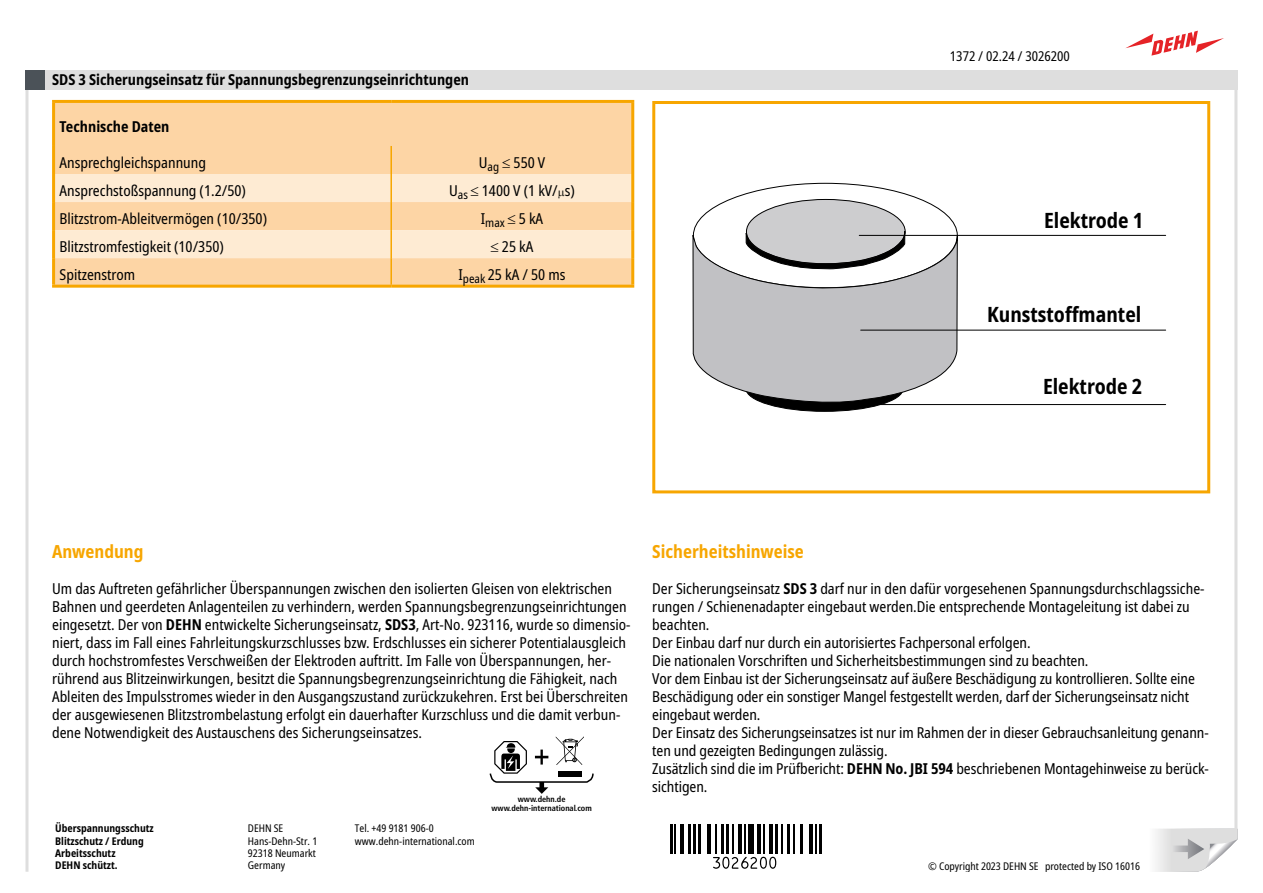
<style>
.page{position:relative;width:1263px;height:893px;background:#fff}
.page>*{position:absolute;margin:0;border:0;box-sizing:border-box;transform-origin:0 0}
.t1{font:700 condensed 21px "Noto Sans";color:#000}
.t2{font:700 condensed 18px "Noto Sans";color:#f7a600}
.t3{font:condensed 15px/18px "Noto Sans";color:#000}
.t4{font:700 condensed 15px "Noto Sans";color:#000}
.t5{font:condensed 13.5px "Noto Sans";color:#000}
.t6{font:condensed 10.5px "Noto Sans";color:#000}
.t7{font:700 condensed 10.5px "Noto Sans";color:#000}
.t8{font:700 condensed 8.25px/8.2px "Frutiger LT Com";color:#000;text-align:center}
.s1{font-weight:700}
</style>
<div class="page">
<div style="left:26px;top:70px;width:1211px;height:19px;background:#dedede"></div>
<svg style="left:1156px;top:829px;width:81px;height:43px"></svg>
<hr style="left:26px;top:70px;width:3px;height:802px;background:#dedede">
<hr style="left:1234px;top:83px;width:3px;height:756px;background:#dedede">
<div style="left:26px;top:70px;width:19px;height:19px;background:#4b5258"></div>
<svg style="left:1126px;top:31px;width:98px;height:25px"></svg>
<div style="left:55px;top:103px;width:576px;height:182px;background:#fdd5a5"></div>
<svg style="left:55px;top:174px;width:576px;height:84px;background:#fde3c3"></svg>
<hr style="left:631px;top:103px;width:3px;height:43px;background:#f7a600">
<hr style="left:390px;top:146px;width:2px;height:28px;background:#f7a600">
<hr style="left:390px;top:174px;width:2px;height:28px;background:#f7a600">
<hr style="left:390px;top:202px;width:2px;height:28px;background:#f7a600">
<hr style="left:390px;top:230px;width:2px;height:28px;background:#f7a600">
<hr style="left:390px;top:258px;width:2px;height:27px;background:#f7a600">
<hr style="left:52px;top:100px;width:339px;height:3px;background:#f7a600">
<hr style="left:52px;top:103px;width:3px;height:43px;background:#f7a600">
<hr style="left:391px;top:100px;width:243px;height:3px;background:#f7a600">
<hr style="left:52px;top:146px;width:3px;height:28px;background:#f7a600">
<hr style="left:631px;top:146px;width:3px;height:28px;background:#f7a600">
<hr style="left:52px;top:174px;width:3px;height:28px;background:#f7a600">
<hr style="left:631px;top:174px;width:3px;height:28px;background:#f7a600">
<hr style="left:52px;top:202px;width:3px;height:28px;background:#f7a600">
<hr style="left:631px;top:202px;width:3px;height:28px;background:#f7a600">
<hr style="left:52px;top:230px;width:3px;height:28px;background:#f7a600">
<hr style="left:631px;top:230px;width:3px;height:28px;background:#f7a600">
<hr style="left:52px;top:258px;width:3px;height:27px;background:#f7a600">
<hr style="left:631px;top:258px;width:3px;height:27px;background:#f7a600">
<hr style="left:52px;top:285px;width:339px;height:3px;background:#f7a600">
<hr style="left:391px;top:285px;width:243px;height:3px;background:#f7a600">
<div style="left:746px;top:199px;width:159px;height:65px;background:#cdcdcf;border-radius:50%"></div>
<svg style="left:746px;top:217px;width:159px;height:17px"></svg>
<svg style="left:693px;top:234px;width:269px;height:178px"></svg>
<hr style="left:859px;top:235px;width:307px;height:1px;background:#000">
<hr style="left:861px;top:330px;width:305px;height:1px;background:#000">
<hr style="left:859px;top:404px;width:307px;height:1px;background:#000">
<div style="left:652px;top:101px;width:558px;height:392px;border:3px solid #f7a600"></div>
<svg style="left:489px;top:736px;width:105px;height:58px"></svg>
<hr style="left:670px;top:824px;width:2px;height:30px;background:#000">
<hr style="left:675px;top:824px;width:1px;height:30px;background:#000">
<hr style="left:680px;top:824px;width:4px;height:30px;background:#000">
<hr style="left:688px;top:824px;width:3px;height:30px;background:#000">
<hr style="left:693px;top:824px;width:3px;height:30px;background:#000">
<hr style="left:699px;top:824px;width:2px;height:30px;background:#000">
<hr style="left:707px;top:824px;width:4px;height:30px;background:#000">
<hr style="left:715px;top:824px;width:2px;height:30px;background:#000">
<hr style="left:721px;top:824px;width:2px;height:30px;background:#000">
<hr style="left:726px;top:824px;width:2px;height:30px;background:#000">
<hr style="left:732px;top:824px;width:2px;height:30px;background:#000">
<hr style="left:738px;top:824px;width:4px;height:30px;background:#000">
<hr style="left:744px;top:824px;width:2px;height:30px;background:#000">
<div style="left:748px;top:824px;width:5px;height:30px;background:#000"></div>
<hr style="left:757px;top:824px;width:3px;height:30px;background:#000">
<hr style="left:763px;top:824px;width:1px;height:30px;background:#000">
<svg style="left:769px;top:824px;width:3px;height:30px"></svg>
<hr style="left:775px;top:824px;width:3px;height:30px;background:#000">
<hr style="left:782px;top:824px;width:1px;height:30px;background:#000">
<hr style="left:787px;top:824px;width:3px;height:30px;background:#000">
<hr style="left:794px;top:824px;width:1px;height:30px;background:#000">
<hr style="left:801px;top:824px;width:2px;height:30px;background:#000">
<hr style="left:809px;top:824px;width:4px;height:30px;background:#000">
<hr style="left:816px;top:824px;width:1px;height:30px;background:#000">
<hr style="left:819px;top:824px;width:3px;height:30px;background:#000">
<svg style="left:713px;top:857px;width:63px;height:12px"></svg>
<svg style="left:559px;top:191px;width:5px;height:8px"></svg>
<p class="t4" style="left:52px;top:69px;width:418px">SDS 3 Sicherungseinsatz für Spannungsbegrenzungseinrichtungen</p>
<p class="t4" style="left:60px;top:115px;width:111px">Technische Daten</p>
<p class="t3" style="left:60px;top:154px;width:148px">Ansprechgleichspannung</p>
<p class="t3" style="left:479px;top:154px;width:68px">U<sub>ag</sub> ≤ 550 V</p>
<p class="t3" style="left:60px;top:182px;width:188px">Ansprechstoßspannung (1.2/50)</p>
<p class="t3" style="left:449px;top:182px;width:127px">U<sub>as</sub> ≤ 1400 V (1 kV/ s)</p>
<p class="t3" style="left:60px;top:210px;width:209px">Blitzstrom-Ableitvermögen (10/350)</p>
<p class="t3" style="left:481px;top:210px;width:64px">I<sub>max</sub> ≤ 5 kA</p>
<p class="t3" style="left:60px;top:238px;width:166px">Blitzstromfestigkeit (10/350)</p>
<p class="t3" style="left:491px;top:238px;width:44px">≤ 25 kA</p>
<p class="t3" style="left:60px;top:266px;width:77px">Spitzenstrom</p>
<p class="t3" style="left:458px;top:266px;width:109px">I<sub>peak</sub> 25 kA / 50 ms</p>
<p class="t5" style="left:950px;top:47px;width:122px">1372 / 02.24 / 3026200</p>
<h1 class="t1" style="left:1044px;top:205px;width:101px">Elektrode 1</h1>
<h1 class="t1" style="left:987px;top:300px;width:156px">Kunststoffmantel</h1>
<h1 class="t1" style="left:1043px;top:371px;width:101px">Elektrode 2</h1>
<p class="t2" style="left:52px;top:538px;width:93px">Anwendung</p>
<p class="t3" style="left:52px;top:580px;width:580px">Um das Auftreten gefährlicher Überspannungen zwischen den isolierten Gleisen von elektrischen Bahnen und geerdeten Anlagenteilen zu verhindern, werden Spannungsbegrenzungseinrichtungen eingesetzt. Der von <span class="s1">DEHN</span> entwickelte Sicherungseinsatz, <span class="s1">SDS3</span>, Art-No. 923116, wurde so dimensio&shy;niert, dass im Fall eines Fahrleitungskurzschlusses bzw. Erdschlusses ein sicherer Potentialausgleich durch hochstromfestes Verschweißen der Elektroden auftritt. Im Falle von Überspannungen, her&shy;rührend aus Blitzeinwirkungen, besitzt die Spannungsbegrenzungseinrichtung die Fähigkeit, nach Ableiten des Impulsstromes wieder in den Ausgangszustand zurückzukehren. Erst bei Überschreiten der ausgewiesenen Blitzstrombelastung erfolgt ein dauerhafter Kurzschluss und die damit verbun&shy;dene Notwendigkeit des Austauschens des Sicherungseinsatzes.</p>
<p class="t7" style="left:55px;top:821px;width:100px">Überspannungsschutz</p>
<p class="t6" style="left:248px;top:821px;width:37px">DEHN SE</p>
<p class="t6" style="left:355px;top:821px;width:80px">Tel. +49 9181 906-0</p>
<p class="t7" style="left:55px;top:833px;width:90px">Blitzschutz / Erdung</p>
<p class="t6" style="left:248px;top:833px;width:71px">Hans-Dehn-Str. 1</p>
<p class="t6" style="left:355px;top:833px;width:121px">www.dehn-international.com</p>
<p class="t7" style="left:55px;top:845px;width:62px">Arbeitsschutz</p>
<p class="t6" style="left:248px;top:845px;width:70px">92318 Neumarkt</p>
<p class="t7" style="left:55px;top:857px;width:64px">DEHN schützt.</p>
<p class="t6" style="left:248px;top:857px;width:39px">Germany</p>
<p class="t8" style="left:491px;top:795px;width:102px">www.dehn.de www.dehn-international.com</p>
<p class="t2" style="left:652px;top:538px;width:153px">Sicherheitshinweise</p>
<p class="t3" style="left:652px;top:580px;width:558px">Der Sicherungseinsatz <span class="s1">SDS 3</span> darf nur in den dafür vorgesehenen Spannungsdurchschlagssiche&shy;rungen / Schienenadapter eingebaut werden.Die entsprechende Montageleitung ist dabei zu beachten.<br>Der Einbau darf nur durch ein autorisiertes Fachpersonal erfolgen.<br>Die nationalen Vorschriften und Sicherheitsbestimmungen sind zu beachten.<br>Vor dem Einbau ist der Sicherungseinsatz auf äußere Beschädigung zu kontrollieren. Sollte eine Beschädigung oder ein sonstiger Mangel festgestellt werden, darf der Sicherungseinsatz nicht eingebaut werden.<br>Der Einsatz des Sicherungseinsatzes ist nur im Rahmen der in dieser Gebrauchsanleitung genann&shy;ten und gezeigten Bedingungen zulässig.<br>Zusätzlich sind die im Prüfbericht: <span class="s1">DEHN No. JBI 594</span> beschriebenen Montagehinweise zu berück&shy;sichtigen.</p>
<p class="t6" style="left:928px;top:859px;width:213px">© Copyright 2023 DEHN SE protected by ISO 16016</p>
</div>
